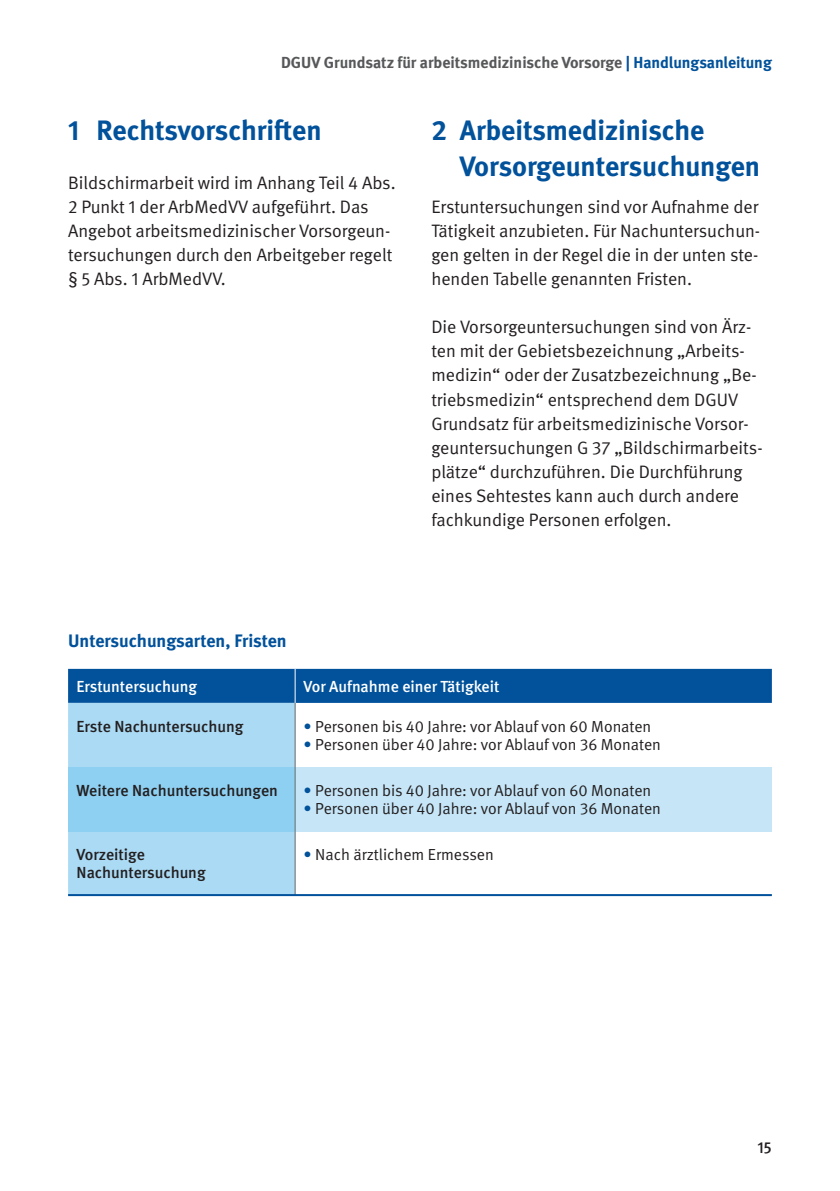
<style>
.page{position:relative;width:840px;height:1191px;background:#fff}
.page>*{position:absolute;margin:0;border:0;box-sizing:border-box;transform-origin:0 0}
.t1{font:700 28px/36px "DGUV Meta";color:#01519b}
.t2{font:18px/24.2px "DGUV Meta";color:#231f20}
.t3{font:700 18px "DGUV Meta";letter-spacing:-.005em;color:#01519b}
.t4{font:16px "DGUV Meta";color:#231f20}
.t5{font:500 16px/18px "DGUV Meta";color:#231f20}
.t6{font:700 16px "DGUV Meta";color:#57585a}
.t7{font:500 16px "DGUV Meta";color:#fff}
.s1{color:#01519b}
</style>
<div class="page">
<div style="left:68px;top:669px;width:703px;height:34px;background:#01519b"></div>
<div style="left:68px;top:703px;width:226px;height:191px;background:#aadaf4"></div>
<div style="left:68px;top:767px;width:227px;height:64px;background:#8ed0f2"></div>
<div style="left:295px;top:767px;width:476px;height:64px;background:#c6e6f8"></div>
<hr style="left:294px;top:669px;width:1px;height:34px;background:#fff">
<hr style="left:294px;top:703px;width:1px;height:64px;background:#656a6b">
<hr style="left:294px;top:767px;width:1px;height:64px;background:#656a6b">
<hr style="left:294px;top:831px;width:1px;height:64px;background:#656a6b">
<hr style="left:68px;top:894px;width:703px;height:2px;background:#01519b">
<p class="t6" style="left:281px;top:53px;width:492px">DGUV Grundsatz für arbeitsmedizinische Vorsorge <span class="s1">| Handlungsanleitung</span></p>
<h1 class="t1" style="left:68px;top:113px;width:255px">1 Rechtsvorschriften</h1>
<p class="t2" style="left:68px;top:171px;width:329px">Bildschirmarbeit wird im Anhang Teil 4 Abs.<br>2 Punkt 1 der ArbMedVV aufgeführt. Das Angebot arbeitsmedizinischer Vorsorgeun&shy;tersuchungen durch den Arbeitgeber regelt § 5 Abs. 1 ArbMedVV.</p>
<h1 class="t1" style="left:459px;top:113px;width:302px;text-indent:-28px">2 Arbeitsmedizinische<br>Vorsorgeuntersuchungen</h1>
<p class="t2" style="left:431px;top:195px;width:330px;text-align:justify">Erstuntersuchungen sind vor Aufnahme der Tätigkeit anzubieten. Für Nachuntersuchun&shy;gen gelten in der Regel die in der unten ste&shy;henden Tabelle genannten Fristen.</p>
<p class="t2" style="left:431px;top:315px;width:332px">Die Vorsorgeuntersuchungen sind von Ärz&shy;ten mit der Gebietsbezeichnung „Arbeits&shy;medizin“ oder der Zusatzbezeichnung „Be&shy;triebsmedizin“ entsprechend dem DGUV Grundsatz für arbeitsmedizinische Vorsor&shy;geuntersuchungen G 37 „Bildschirmarbeits&shy;plätze“ durchzuführen. Die Durchführung eines Sehtestes kann auch durch andere fachkundige Personen erfolgen.</p>
<p class="t3" style="left:68px;top:629px;width:220px">Untersuchungsarten, Fristen</p>
<p class="t7" style="left:77px;top:677px;width:122px">Erstuntersuchung</p>
<p class="t7" style="left:303px;top:677px;width:197px">Vor Aufnahme einer Tätigkeit</p>
<p class="t5" style="left:77px;top:718px;width:168px">Erste Nachuntersuchung</p>
<p class="t4" style="left:303px;top:717px;width:349px"><span class="s1">•</span> Personen bis 40 Jahre: vor Ablauf von 60 Monaten</p>
<p class="t4" style="left:303px;top:735px;width:358px"><span class="s1">•</span> Personen über 40 Jahre: vor Ablauf von 36 Monaten</p>
<p class="t5" style="left:77px;top:782px;width:203px">Weitere Nachuntersuchungen</p>
<p class="t4" style="left:303px;top:781px;width:349px"><span class="s1">•</span> Personen bis 40 Jahre: vor Ablauf von 60 Monaten</p>
<p class="t4" style="left:303px;top:799px;width:358px"><span class="s1">•</span> Personen über 40 Jahre: vor Ablauf von 36 Monaten</p>
<p class="t5" style="left:77px;top:846px;width:130px">Vorzeitige<br>Nachuntersuchung</p>
<p class="t4" style="left:303px;top:845px;width:192px"><span class="s1">•</span> Nach ärztlichem Ermessen</p>
<p class="t5" style="left:757px;top:1138px;width:16px">15</p>
</div>
